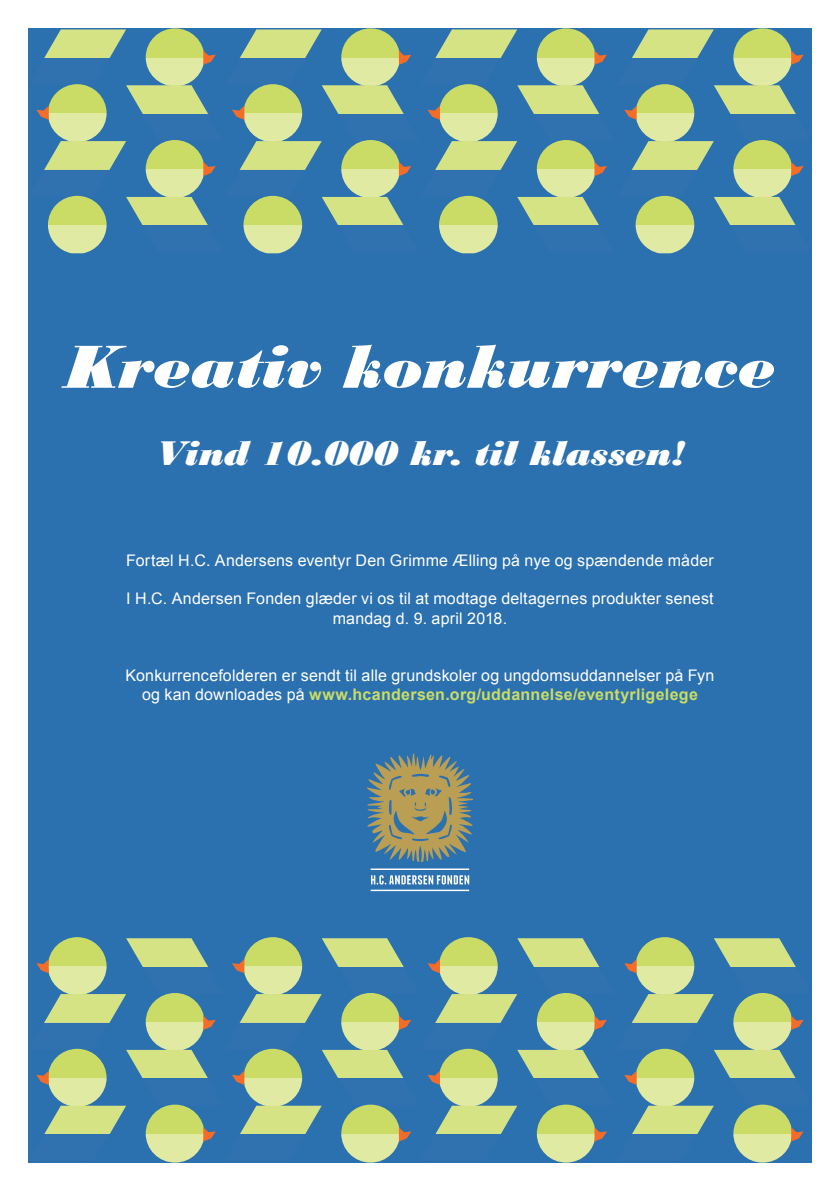
<style>
.page{position:relative;width:840px;height:1191px;background:#fff}
.page>*{position:absolute;margin:0;border:0;box-sizing:border-box;transform-origin:0 0}
.t1{font:italic 64px "Bodoni MT Black";color:#fff}
.t2{font:italic 36px "Bodoni MT Black";color:#fff}
.t3{font:16px/19.2px "Arial";letter-spacing:.01em;color:#fff;text-align:center}
.s1{font-weight:700;color:#cadc65}
</style>
<div class="page">
<div style="left:28px;top:28px;width:783px;height:1134px;background:#2b70af"></div>
<svg style="left:36px;top:938px;width:768px;height:223px"></svg>
<svg style="left:36px;top:29px;width:768px;height:224px"></svg>
<svg style="left:367px;top:753px;width:105px;height:109px"></svg>
<hr style="left:370px;top:868px;width:99px;height:2px;background:#fff">
<hr style="left:370px;top:889px;width:99px;height:2px;background:#fff">
<svg style="left:371px;top:875px;width:98px;height:9px"></svg>
<h1 class="t1" style="left:65px;top:329px;width:711px">Kreativ konkurrence</h1>
<h2 class="t2" style="left:155px;top:431px;width:531px">Vind 10.000 kr. til klassen!</h2>
<p class="t3" style="left:126px;top:551px;width:589px">Fortæl H.C. Andersens eventyr Den Grimme Ælling på nye og spændende måder</p>
<p class="t3" style="left:126px;top:589px;width:588px">I H.C. Andersen Fonden glæder vi os til at modtage deltagernes produkter senest mandag d. 9. april 2018.</p>
<p class="t3" style="left:125px;top:666px;width:590px">Konkurrencefolderen er sendt til alle grundskoler og ungdomsuddannelser på Fyn og kan downloades på <span class="s1">www.hcandersen.org/uddannelse/eventyrligelege</span></p>
</div>
